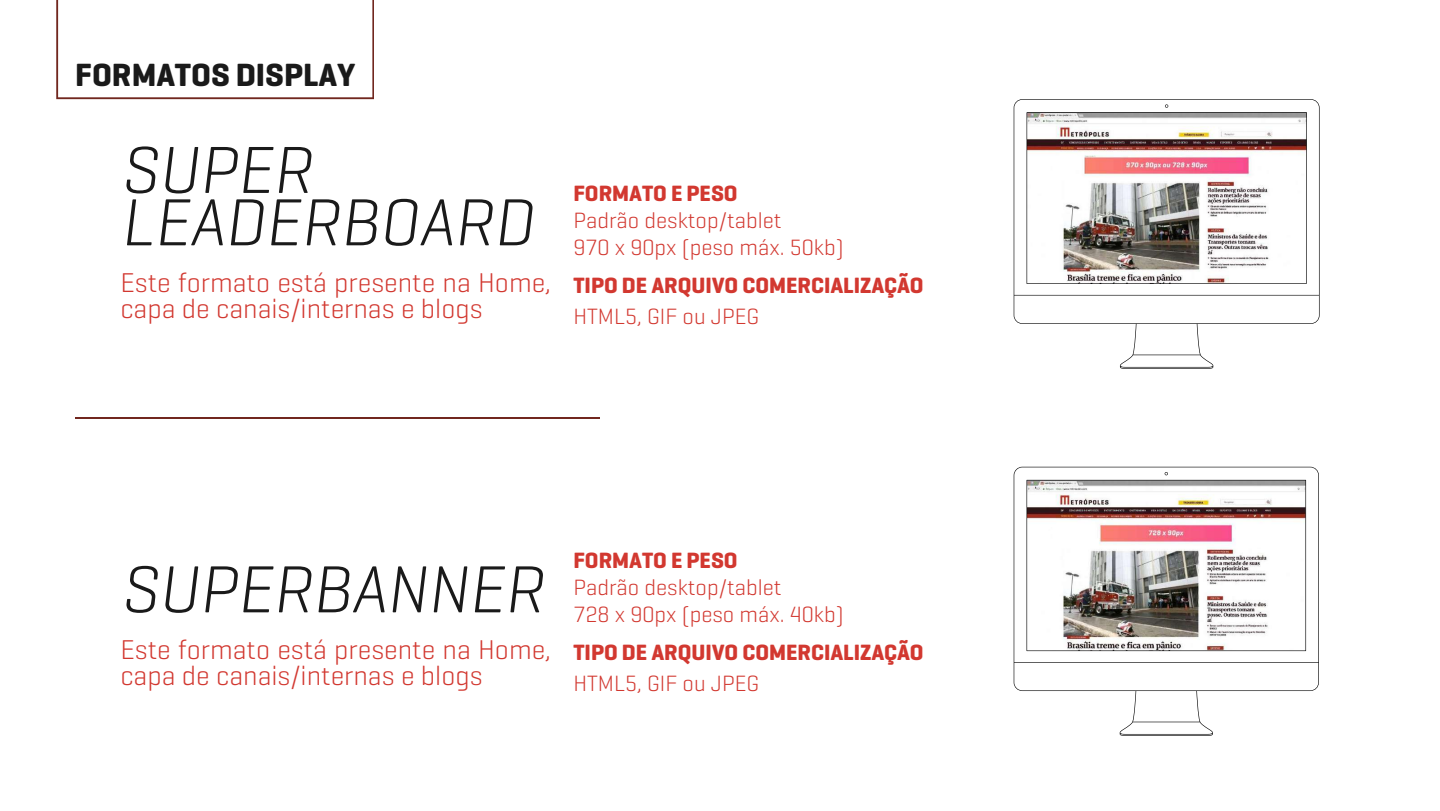
<style>
.page{position:relative;width:1440px;height:811px;background:#fff}
.page>*{position:absolute;margin:0;border:0;box-sizing:border-box;transform-origin:0 0}
.t1{font:italic 300 67.5px/52.3px "Geogrotesque";color:#1a1a1a}
.t2{font:700 32.62px "Geogrotesque";color:#1a1a1a}
.t3{font:300 27.6px/26.4px "Geogrotesque";color:#d23830}
.t4{font:300 22.5px/27px "Geogrotesque";color:#d23830}
.t5{font:700 22.5px "Geogrotesque";color:#d23830}
</style>
<div class="page">
<svg style="left:56px;top:0;width:318px;height:99px"></svg>
<hr style="left:75px;top:416px;width:525px;height:2px;background:#71271f">
<svg style="left:1014px;top:99px;width:306px;height:269px"></svg>
<svg style="left:1165px;top:104px;width:3px;height:4px"></svg>
<svg style="left:1014px;top:466px;width:305px;height:269px"></svg>
<svg style="left:1165px;top:471px;width:3px;height:4px"></svg>
<p class="t2" style="left:75px;top:55px;width:282px">FORMATOS DISPLAY</p>
<h1 class="t1" style="left:120px;top:143px;width:415px">SUPER<br>LEADERBOARD</h1>
<p class="t3" style="left:120px;top:269px;width:432px">Este formato está presente na Home, capa de canais/internas e blogs</p>
<p class="t5" style="left:573px;top:179px;width:166px">FORMATO E PESO</p>
<p class="t4" style="left:573px;top:206px;width:272px">Padrão desktop/tablet<br>970 x 90px (peso máx. 50kb)</p>
<p class="t5" style="left:573px;top:271px;width:352px">TIPO DE ARQUIVO COMERCIALIZAÇÃO</p>
<p class="t4" style="left:573px;top:302px;width:187px">HTML5, GIF ou JPEG</p>
<h1 class="t1" style="left:120px;top:562px;width:425px">SUPERBANNER</h1>
<p class="t3" style="left:120px;top:635px;width:432px">Este formato está presente na Home, capa de canais/internas e blogs</p>
<p class="t5" style="left:573px;top:545px;width:166px">FORMATO E PESO</p>
<p class="t4" style="left:573px;top:573px;width:272px">Padrão desktop/tablet<br>728 x 90px (peso máx. 40kb)</p>
<p class="t5" style="left:573px;top:637px;width:352px">TIPO DE ARQUIVO COMERCIALIZAÇÃO</p>
<p class="t4" style="left:573px;top:669px;width:187px">HTML5, GIF ou JPEG</p>
</div>
